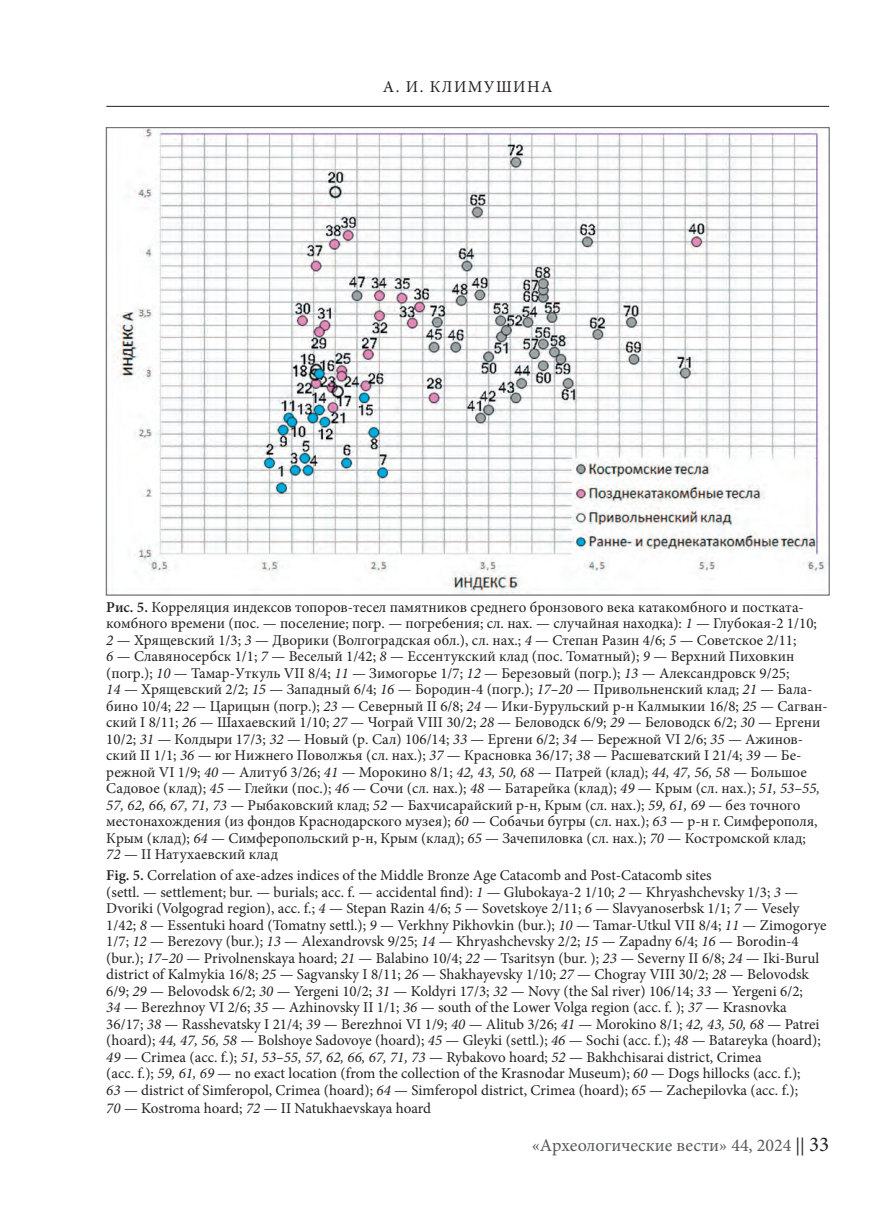
<style>
.page{position:relative;width:893px;height:1221px;background:#fff}
.page>*{position:absolute;margin:0;border:0;box-sizing:border-box;transform-origin:0 0}
.t1{font:18px "Minion Pro";color:#57585a}
.t2{font:16.5px "Minion Pro";letter-spacing:.085em;color:#231f20}
.Подписи{font:15px/16.5px "Minion Pro";color:#231f20}
.s1{font-weight:600}
.s2{font-style:italic}
.s3{color:#231f20}
.s4{font-size:21px;color:#231f20}
</style>
<div class="page">
<hr style="left:106px;top:106px;width:723px;height:1px;background:#231f20">
<img style="left:114px;top:129px;width:714px;height:464px">
<p class="t2" style="left:383px;top:75px;width:171px">А. И. КЛИМУШИНА</p>
<p class="Подписи" style="left:106px;top:598px;width:723px"><span class="s1">Рис. 5.</span> Корреляция индексов топоров-тесел памятников среднего бронзового века катакомбного и постката&shy;комбного времени (пос. — поселение; погр. — погребения; сл. нах. — случайная находка): <span class="s2">1</span> — Глубокая-2 1/10;<br><span class="s2">2</span> — Хрящевский 1/3; <span class="s2">3</span> — Дворики (Волгоградская обл.), сл. нах.; <span class="s2">4</span> — Степан Разин 4/6; <span class="s2">5</span> — Советское 2/11;<br><span class="s2">6</span> — Славяносербск 1/1; <span class="s2">7</span> — Веселый 1/42; <span class="s2">8</span> — Ессентукский клад (пос. Томатный); <span class="s2">9</span> — Верхний Пиховкин (погр.); <span class="s2">10</span> — Тамар-Уткуль VII 8/4; <span class="s2">11</span> — Зимогорье 1/7; <span class="s2">12</span> — Березовый (погр.); <span class="s2">13</span> — Александровск 9/25;<br><span class="s2">14</span> — Хрящевский 2/2; <span class="s2">15</span> — Западный 6/4; <span class="s2">16</span> — Бородин-4 (погр.); <span class="s2">17–20</span> — Привольненский клад; <span class="s2">21</span> — Бала&shy;бино 10/4; <span class="s2">22</span> — Царицын (погр.); <span class="s2">23</span> — Северный II 6/8; <span class="s2">24</span> — Ики-Бурульский р-н Калмыкии 16/8; <span class="s2">25</span> — Сагван&shy;ский I 8/11; <span class="s2">26</span> — Шахаевский 1/10; <span class="s2">27</span> — Чограй VIII 30/2; <span class="s2">28</span> — Беловодск 6/9; <span class="s2">29</span> — Беловодск 6/2; <span class="s2">30</span> — Ергени 10/2; <span class="s2">31</span> — Колдыри 17/3; <span class="s2">32</span> — Новый (р. Сал) 106/14; <span class="s2">33</span> — Ергени 6/2; <span class="s2">34</span> — Бережной VI 2/6; <span class="s2">35</span> — Ажинов&shy;ский II 1/1; <span class="s2">36</span> — юг Нижнего Поволжья (сл. нах.); <span class="s2">37</span> — Красновка 36/17; <span class="s2">38</span> — Расшеватский I 21/4; <span class="s2">39</span> — Бе&shy;режной VI 1/9; <span class="s2">40</span> — Алитуб 3/26; <span class="s2">41</span> — Морокино 8/1; <span class="s2">42, 43, 50, 68</span> — Патрей (клад); <span class="s2">44, 47, 56, 58</span> — Большое Садовое (клад); <span class="s2">45</span> — Глейки (пос.); <span class="s2">46</span> — Сочи (сл. нах.); <span class="s2">48</span> — Батарейка (клад); <span class="s2">49</span> — Крым (сл. нах.); <span class="s2">51, 53</span>–<span class="s2">55, 57, 62, 66, 67, 71, 73</span> — Рыбаковский клад; <span class="s2">52</span> — Бахчисарайский р-н, Крым (сл. нах.); <span class="s2">59, 61, 69</span> — без точного местонахождения (из фондов Краснодарского музея); <span class="s2">60</span> — Собачьи бугры (сл. нах.); <span class="s2">63</span> — р-н г. Симферополя, Крым (клад); <span class="s2">64</span> — Симферопольский р-н, Крым (клад); <span class="s2">65</span> — Зачепиловка (сл. нах.); <span class="s2">70</span> — Костромской клад;<br><span class="s2">72</span> — II Натухаевский клад</p>
<p class="Подписи" style="left:106px;top:867px;width:722px"><span class="s1">Fig. 5.</span> Correlation of axe-adzes indices of the Middle Bronze Age Catacomb and Post-Catacomb sites<br>(settl. — settlement; bur. — burials; acc. f. — accidental find): <span class="s2">1</span> — Glubokaya-2 1/10; <span class="s2">2</span> — Khryashchevsky 1/3; <span class="s2">3</span> — Dvoriki (Volgograd region), acc. f.; <span class="s2">4</span> — Stepan Razin 4/6; <span class="s2">5</span> — Sovetskoye 2/11; <span class="s2">6</span> — Slavyanoserbsk 1/1; <span class="s2">7</span> — Vesely 1/42; <span class="s2">8</span> — Essentuki hoard (Tomatny settl.); <span class="s2">9</span> — Verkhny Pikhovkin (bur.); <span class="s2">10</span> — Tamar-Utkul VII 8/4; <span class="s2">11</span> — Zimogorye 1/7; <span class="s2">12</span> — Berezovy (bur.); <span class="s2">13</span> — Alexandrovsk 9/25; <span class="s2">14</span> — Khryashchevsky 2/2; <span class="s2">15</span> — Zapadny 6/4; <span class="s2">16</span> — Borodin-4 (bur.); <span class="s2">17–20</span> — Privolnenskaya hoard; <span class="s2">21</span> — Balabino 10/4; <span class="s2">22</span> — Tsaritsyn (bur. ); <span class="s2">23</span> — Severny II 6/8; <span class="s2">24</span> — Iki-Burul district of Kalmykia 16/8; <span class="s2">25</span> — Sagvansky I 8/11; <span class="s2">26</span> — Shakhayevsky 1/10; <span class="s2">27</span> — Chogray VIII 30/2; <span class="s2">28</span> — Belovodsk 6/9; <span class="s2">29</span> — Belovodsk 6/2; <span class="s2">30</span> — Yergeni 10/2; <span class="s2">31</span> — Koldyri 17/3; <span class="s2">32</span> — Novy (the Sal river) 106/14; <span class="s2">33</span> — Yergeni 6/2;<br><span class="s2">34</span> — Berezhnoy VI 2/6; <span class="s2">35</span> — Azhinovsky II 1/1; <span class="s2">36</span> — south of the Lower Volga region (acc. f. ); <span class="s2">37</span> — Krasnovka 36/17; <span class="s2">38</span> — Rasshevatsky I 21/4; <span class="s2">39</span> — Berezhnoi VI 1/9; <span class="s2">40</span> — Alitub 3/26; <span class="s2">41</span> — Morokino 8/1; <span class="s2">42, 43, 50, 68</span> — Patrei (hoard); <span class="s2">44, 47, 56, 58</span> — Bolshoye Sadovoye (hoard); <span class="s2">45</span> — Gleyki (settl.); <span class="s2">46</span> — Sochi (acc. f.); <span class="s2">48</span> — Batareyka (hoard); <span class="s2">49</span> — Crimea (acc. f.); <span class="s2">51, 53–55, 57, 62, 66, 67, 71, 73</span> — Rybakovo hoard; <span class="s2">52</span> — Bakhchisarai district, Crimea<br>(acc. f.); <span class="s2">59, 61, 69</span> — no exact location (from the collection of the Krasnodar Museum); <span class="s2">60</span> — Dogs hillocks (acc. f.);<br><span class="s2">63</span> — district of Simferopol, Crimea (hoard); <span class="s2">64</span> — Simferopol district, Crimea (hoard); <span class="s2">65</span> — Zachepilovka (acc. f.);</p>
<p class="Подписи" style="left:106px;top:1099px;width:326px"><span class="s2">70</span> — Kostroma hoard; <span class="s2">72</span> — II Natukhaevskaya hoard</p>
<p class="t1" style="left:532px;top:1133px;width:299px">«Археологические вести» 44, 2024 <span class="s3">||</span> <span class="s4">33</span></p>
</div>
